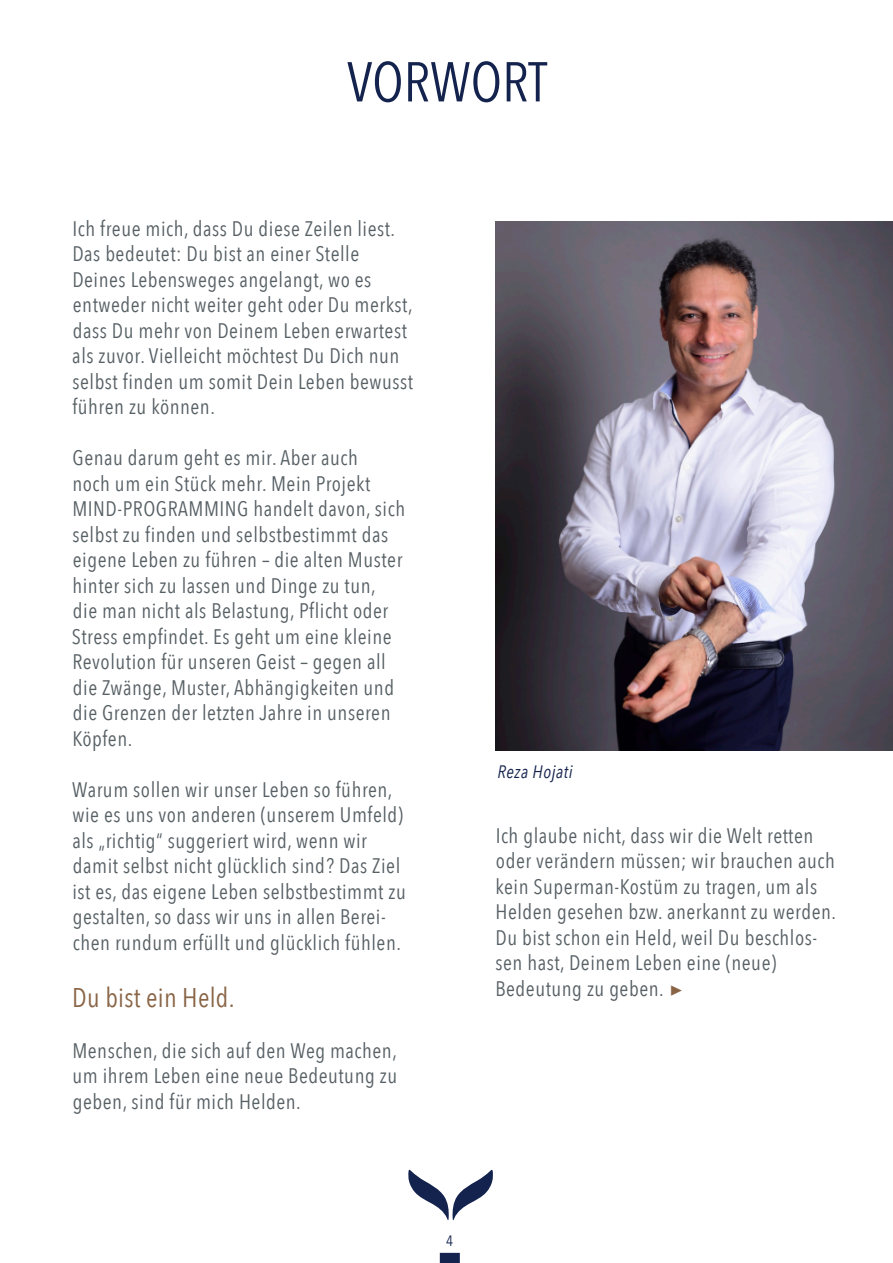
<style>
.page{position:relative;width:893px;height:1263px;background:#fff}
.page>*{position:absolute;margin:0;border:0;box-sizing:border-box;transform-origin:0 0}
.t1{font:55.5px "Avenir Next Condensed";color:#14234e}
.t2{font:27px "Avenir Next Condensed";letter-spacing:.01em;color:#896445}
.t3{font:21.9px "Minion Pro";color:#896445}
.t4{font:21px/25.5px "Avenir Next Condensed";letter-spacing:.025em;color:#576065}
.t5{font:italic 18px "Avenir Next Condensed";letter-spacing:.03em;color:#14234e}
.t6{font:15px "Avenir Next Condensed";color:#14234e}
</style>
<div class="page">
<img style="left:495px;top:222px;width:398px;height:528px">
<svg style="left:408px;top:1169px;width:85px;height:51px"></svg>
<div style="left:440px;top:1253px;width:20px;height:10px;background:#14234e"></div>
<h1 class="t1" style="left:347px;top:35px;width:202px">VORWORT</h1>
<p class="t4" style="left:72px;top:215px;width:342px">Ich freue mich, dass Du diese Zeilen liest.<br>Das bedeutet: Du bist an einer Stelle Deines Lebensweges angelangt, wo es entweder nicht weiter geht oder Du merkst, dass Du mehr von Deinem Leben erwartest als zuvor. Vielleicht möchtest Du Dich nun selbst finden um somit Dein Leben bewusst führen zu können.</p>
<p class="t4" style="left:72px;top:444px;width:335px">Genau darum geht es mir. Aber auch<br>noch um ein Stück mehr. Mein Projekt MIND-PROGRAMMING handelt davon, sich selbst zu finden und selbstbestimmt das eigene Leben zu führen – die alten Muster hinter sich zu lassen und Dinge zu tun,<br>die man nicht als Belastung, Pflicht oder Stress empfindet. Es geht um eine kleine Revolution für unseren Geist – gegen all die Zwänge, Muster, Abhängigkeiten und die Grenzen der letzten Jahre in unseren Köpfen.</p>
<p class="t4" style="left:72px;top:776px;width:335px">Warum sollen wir unser Leben so führen, wie es uns von anderen (unserem Umfeld) als „richtig“ suggeriert wird, wenn wir damit selbst nicht glücklich sind? Das Ziel ist es, das eigene Leben selbstbestimmt zu gestalten, so dass wir uns in allen Berei&shy;chen rundum erfüllt und glücklich fühlen.</p>
<p class="t2" style="left:72px;top:974px;width:164px">Du bist ein Held.</p>
<p class="t4" style="left:72px;top:1037px;width:326px;text-align:justify">Menschen, die sich auf den Weg machen, um ihrem Leben eine neue Bedeutung zu geben, sind für mich Helden.</p>
<p class="t5" style="left:497px;top:761px;width:77px">Reza Hojati</p>
<p class="t4" style="left:495px;top:822px;width:342px">Ich glaube nicht, dass wir die Welt retten oder verändern müssen; wir brauchen auch kein Superman-Kostüm zu tragen, um als Helden gesehen bzw. anerkannt zu werden.<br>Du bist schon ein Held, weil Du beschlos&shy;sen hast, Deinem Leben eine (neue)<br>Bedeutung zu geben.</p>
<p class="t3" style="left:683px;top:1007px;width:15px;rotate:-180deg">◀</p>
<p class="t6" style="left:446px;top:1228px;width:9px">4</p>
</div>
